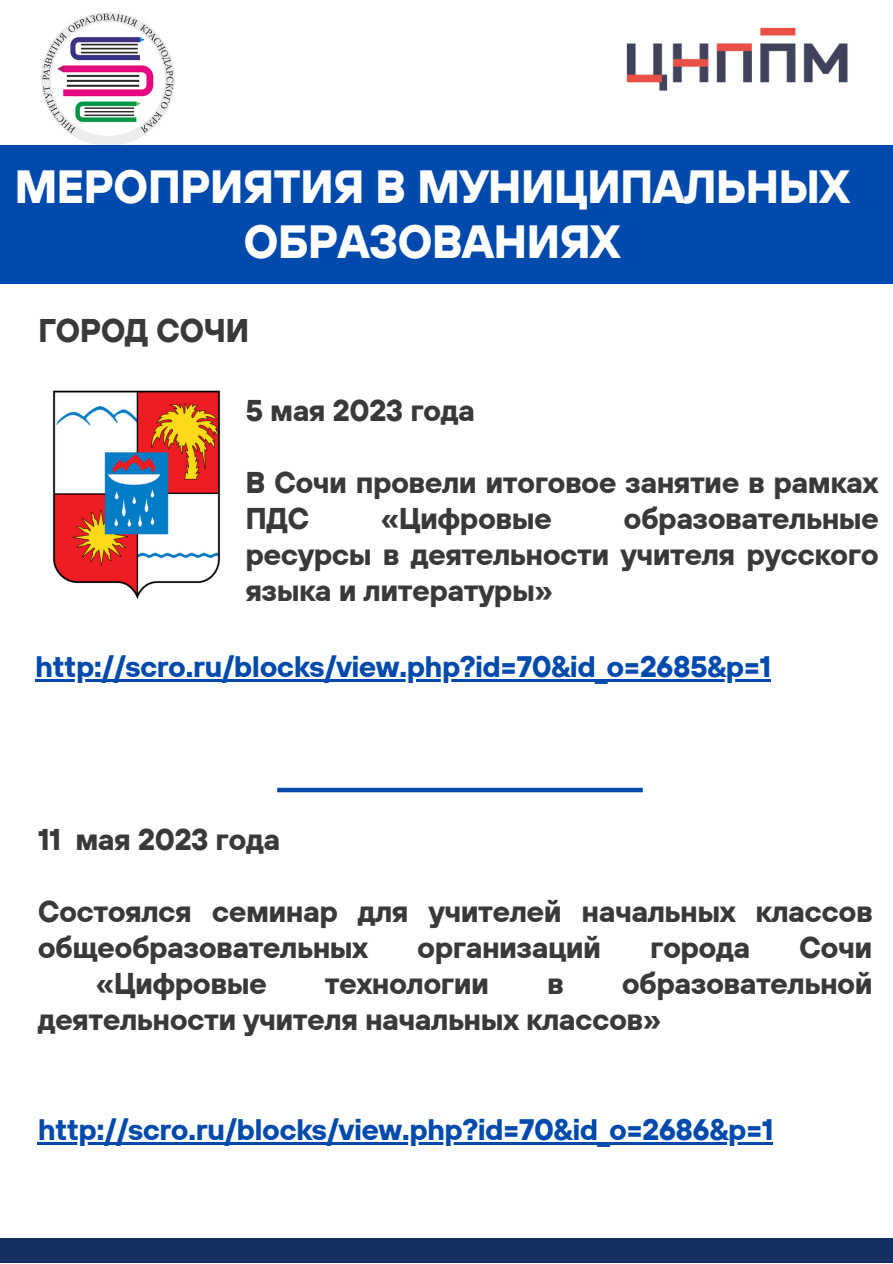
<style>
.page{position:relative;width:893px;height:1264px;background:#fff}
.page>*{position:absolute;margin:0;border:0;box-sizing:border-box;transform-origin:0 0}
.t1{font:700 46.35px/55.2px "TT Hoves";letter-spacing:-.02em;color:#fff;text-align:center}
.t2{font:700 32.7px "TT Hoves";letter-spacing:-.02em;color:#393939}
.t3{font:700 30px/36px "TT Hoves";letter-spacing:-.02em;color:#393939}
.t4{font:700 29.55px "TT Hoves";letter-spacing:-.02em;color:#004aad}
</style>
<div class="page">
<img style="left:41px;top:12px;width:133px;height:133px">
<img style="left:626px;top:27px;width:222px;height:64px">
<div style="left:0;top:145px;width:892px;height:138px;background:#004aad"></div>
<div style="left:0;top:1238px;width:892px;height:24px;background:#143061"></div>
<div style="left:277px;top:787px;width:365px;height:5px;background:#004aad"></div>
<img style="left:52px;top:390px;width:169px;height:209px">
<hr style="left:35px;top:679px;width:735px;height:2px;background:#004aad">
<hr style="left:38px;top:1141px;width:735px;height:3px;background:#004aad">
<p class="t1" style="left:14px;top:158px;width:836px">МЕРОПРИЯТИЯ В МУНИЦИПАЛЬНЫХ<br>ОБРАЗОВАНИЯХ</p>
<p class="t2" style="left:38px;top:309px;width:213px">ГОРОД СОЧИ</p>
<p class="t3" style="left:245px;top:391px;width:231px">5 мая 2023 года</p>
<p class="t3" style="left:245px;top:463px;width:634px">В Сочи провели итоговое занятие в рамках<br>ПДС</p>
<p class="t3" style="left:245px;top:499px;width:635px;text-align:justify;text-indent:378px">образовательные ресурсы в деятельности учителя русского языка и литературы»</p>
<p class="t3" style="left:381px;top:499px;width:172px">«Цифровые</p>
<p class="t4" style="left:35px;top:647px;width:737px">http://scro.ru/blocks/view.php?id=70&amp;id_o=2685&amp;p=1</p>
<p class="t3" style="left:38px;top:820px;width:244px">11 мая 2023 года</p>
<p class="t3" style="left:38px;top:892px;width:836px">Состоялся семинар для учителей начальных классов общеобразовательных</p>
<p class="t3" style="left:417px;top:928px;width:185px">организаций</p>
<p class="t3" style="left:650px;top:928px;width:102px">города</p>
<p class="t3" style="left:799px;top:928px;width:75px">Сочи</p>
<p class="t3" style="left:38px;top:964px;width:836px;text-indent:584px">образовательной деятельности учителя начальных классов»</p>
<p class="t3" style="left:96px;top:964px;width:172px">«Цифровые</p>
<p class="t3" style="left:325px;top:964px;width:166px">технологии</p>
<p class="t3" style="left:547px;top:964px;width:18px">в</p>
<p class="t4" style="left:38px;top:1110px;width:737px">http://scro.ru/blocks/view.php?id=70&amp;id_o=2686&amp;p=1</p>
</div>
